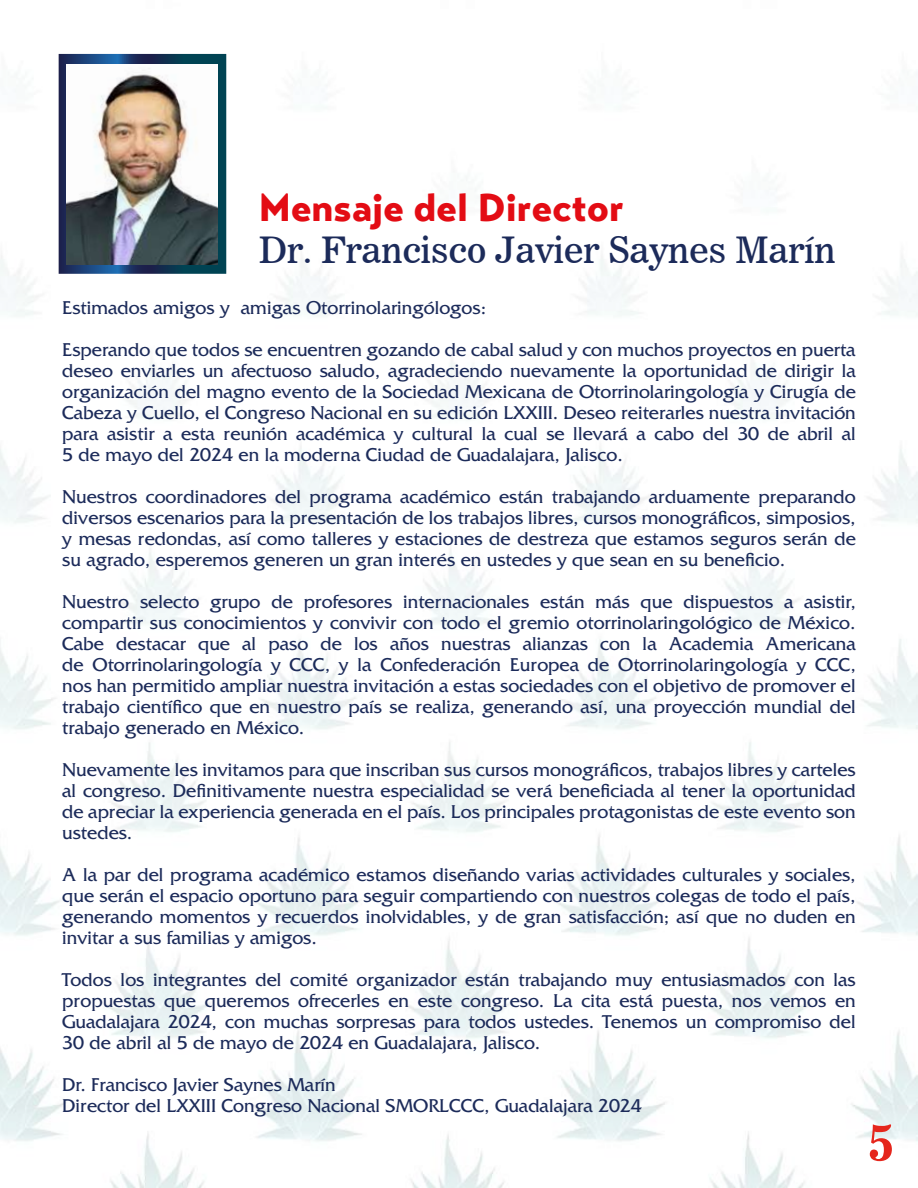
<style>
.page{position:relative;width:918px;height:1188px;background:#fff}
.page>*{position:absolute;margin:0;border:0;box-sizing:border-box;transform-origin:0 0}
.t1{font:50.85px "News 706 BT Bold C";color:#e5261c}
.t2{font:900 38.55px "Transat Text W01";letter-spacing:.005em;color:#e30c14}
.t3{font:36px "News 706 BT Roman C";letter-spacing:.005em;color:#1c2b5a}
.t4{font:19.5px/21px "Friz Quadrata Std";color:#1c2b5a;text-align:justify}
</style>
<div class="page">
<img style="left:0;top:53px;width:918px;height:1135px">
<img style="left:67px;top:64px;width:150px;height:201px">
<h2 class="t2" style="left:259px;top:185px;width:367px">Mensaje del Director</h2>
<h3 class="t3" style="left:259px;top:229px;width:579px">Dr. Francisco Javier Saynes Marín</h3>
<p class="t4" style="left:62px;top:287px;width:795px;line-height:42px">Estimados amigos y amigas Otorrinolaringólogos:<br>Esperando que todos se encuentren gozando de cabal salud y con muchos proyectos en puerta</p>
<p class="t4" style="left:62px;top:360px;width:795px">deseo enviarles un afectuoso saludo, agradeciendo nuevamente la oportunidad de dirigir la organización del magno evento de la Sociedad Mexicana de Otorrinolaringología y Cirugía de Cabeza y Cuello, el Congreso Nacional en su edición LXXIII. Deseo reiterarles nuestra invitación para asistir a esta reunión académica y cultural la cual se llevará a cabo del 30 de abril al 5 de mayo del 2024 en la moderna Ciudad de Guadalajara, Jalisco.</p>
<p class="t4" style="left:62px;top:486px;width:795px">Nuestros coordinadores del programa académico están trabajando arduamente preparando diversos escenarios para la presentación de los trabajos libres, cursos monográficos, simposios, y mesas redondas, así como talleres y estaciones de destreza que estamos seguros serán de su agrado, esperemos generen un gran interés en ustedes y que sean en su beneficio.</p>
<p class="t4" style="left:62px;top:591px;width:795px">Nuestro selecto grupo de profesores internacionales están más que dispuestos a asistir, compartir sus conocimientos y convivir con todo el gremio otorrinolaringológico de México.<br>Cabe destacar que al paso de los años nuestras alianzas con la Academia Americana de Otorrinolaringología y CCC, y la Confederación Europea de Otorrinolaringología y CCC, nos han permitido ampliar nuestra invitación a estas sociedades con el objetivo de promover el trabajo científico que en nuestro país se realiza, generando así, una proyección mundial del trabajo generado en México.</p>
<p class="t4" style="left:62px;top:759px;width:795px">Nuevamente les invitamos para que inscriban sus cursos monográficos, trabajos libres y carteles al congreso. Definitivamente nuestra especialidad se verá beneficiada al tener la oportunidad de apreciar la experiencia generada en el país. Los principales protagonistas de este evento son ustedes.</p>
<p class="t4" style="left:62px;top:864px;width:795px">A la par del programa académico estamos diseñando varias actividades culturales y sociales, que serán el espacio oportuno para seguir compartiendo con nuestros colegas de todo el país, generando momentos y recuerdos inolvidables, y de gran satisfacción; así que no duden en invitar a sus familias y amigos.</p>
<p class="t4" style="left:62px;top:969px;width:795px">Todos los integrantes del comité organizador están trabajando muy entusiasmados con las propuestas que queremos ofrecerles en este congreso. La cita está puesta, nos vemos en Guadalajara 2024, con muchas sorpresas para todos ustedes. Tenemos un compromiso del 30 de abril al 5 de mayo de 2024 en Guadalajara, Jalisco.</p>
<p class="t4" style="left:62px;top:1074px;width:581px">Dr. Francisco Javier Saynes Marín<br>Director del LXXIII Congreso Nacional SMORLCCC, Guadalajara 2024</p>
<h1 class="t1" style="left:868px;top:1111px;width:28px">5</h1>
</div>
